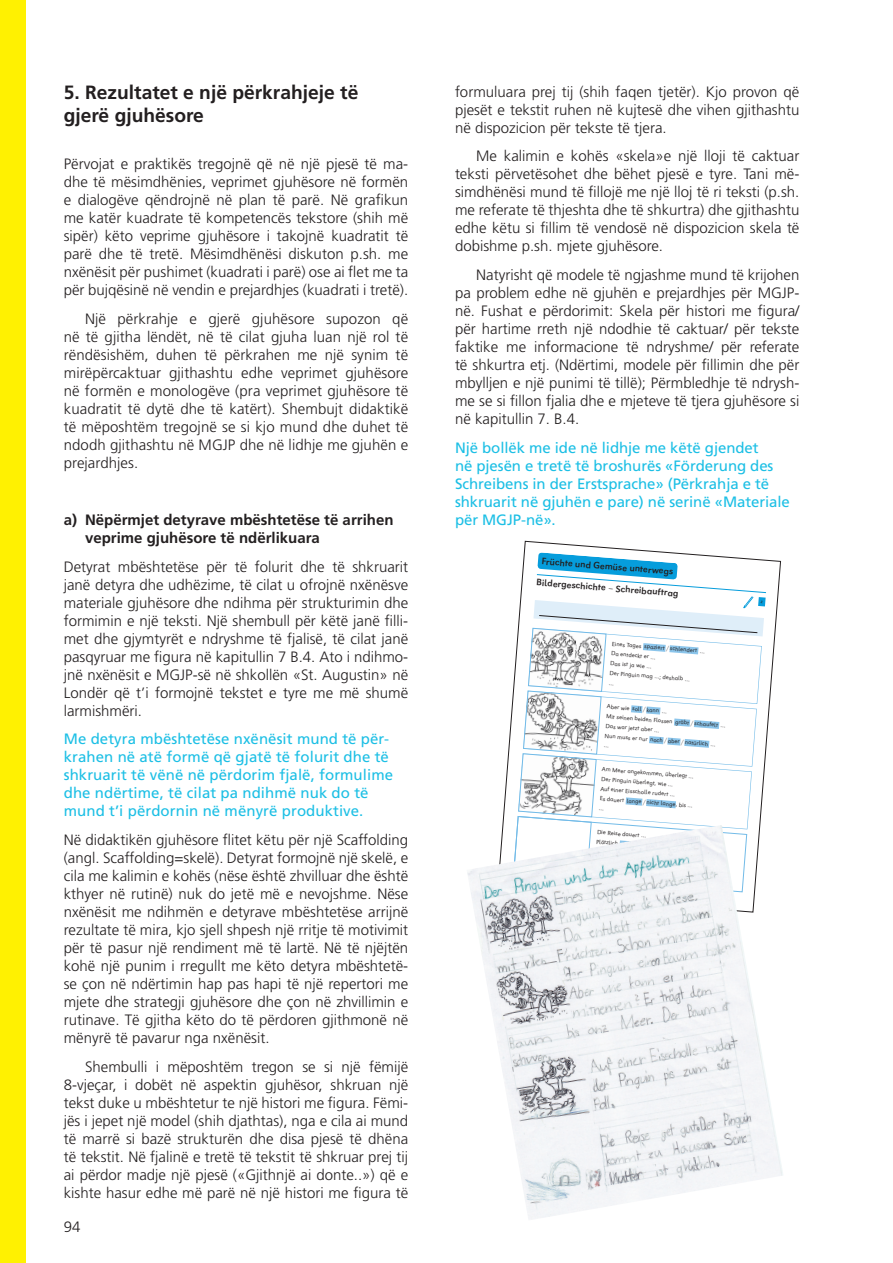
<style>
.page{position:relative;width:893px;height:1263px;background:#fff}
.page>*{position:absolute;margin:0;border:0;box-sizing:border-box;transform-origin:0 0}
.t1{font:700 19.2px/23.1px "Frutiger LT Pro";color:#231f20}
.t2{font:300 15px/18px "Frutiger";color:#231f20;text-align:justify}
.t3{font:15px/18px "Frutiger LT Pro";letter-spacing:.005em;color:#1cbfe5}
.t4{font:700 15px/18px "Frutiger";color:#231f20}
.t5{font:9.6px "Hoppla Grotesk";color:#231f20}
.t6{font:300 6.3px/9.9px "Hoppla Grotesk";color:#231f20}
</style>
<div class="page">
<div style="left:0;top:0;width:26px;height:1263px;background:#fff101"></div>
<svg style="left:502px;top:541px;width:279px;height:284px"></svg>
<img style="left:467px;top:825px;width:316px;height:394px">
<svg style="left:513px;top:552px;width:256px;height:340px"></svg>
<p class="t1" style="left:64px;top:81px;width:296px">5. Rezultatet e një përkrahjeje të gjerë gjuhësore</p>
<p class="t2" style="left:64px;top:155px;width:346px">Përvojat e praktikës tregojnë që në një pjesë të ma&shy;dhe të mësimdhënies, veprimet gjuhësore në formën e dialogëve qëndrojnë në plan të parë. Në grafikun me katër kuadrate të kompetencës tekstore (shih më sipër) këto veprime gjuhësore i takojnë kuadratit të parë dhe të tretë. Mësimdhënësi diskuton p.sh. me nxënësit për pushimet (kuadrati i parë) ose ai flet me ta për bujqësinë në vendin e prejardhjes (kuadrati i tretë).</p>
<p class="t2" style="left:64px;top:310px;width:346px;text-indent:21px">Një përkrahje e gjerë gjuhësore supozon që në të gjitha lëndët, në të cilat gjuha luan një rol të rëndësishëm, duhen të përkrahen me një synim të mirëpërcaktuar gjithashtu edhe veprimet gjuhësore në formën e monologëve (pra veprimet gjuhësore të kuadratit të dytë dhe të katërt). Shembujt didaktikë të mëposhtëm tregojnë se si kjo mund dhe duhet të ndodh gjithashtu në MGJP dhe në lidhje me gjuhën e prejardhjes.</p>
<p class="t4" style="left:85px;top:511px;width:310px;text-indent:-21px">a) Nëpërmjet detyrave mbështetëse të arrihen veprime gjuhësore të ndërlikuara</p>
<p class="t2" style="left:64px;top:557px;width:346px">Detyrat mbështetëse për të folurit dhe të shkruarit janë detyra dhe udhëzime, të cilat u ofrojnë nxënësve materiale gjuhësore dhe ndihma për strukturimin dhe formimin e një teksti. Një shembull për këtë janë filli&shy;met dhe gjymtyrët e ndryshme të fjalisë, të cilat janë pasqyruar me figura në kapitullin 7 B.4. Ato i ndihmo&shy;jnë nxënësit e MGJP-së në shkollën «St. Augustin» në Londër që t’i formojnë tekstet e tyre me më shumë larmishmëri.</p>
<p class="t3" style="left:64px;top:730px;width:331px">Me detyra mbështetëse nxënësit mund të për&shy;krahen në atë formë që gjatë të folurit dhe të shkruarit të vënë në përdorim fjalë, formulime dhe ndërtime, të cilat pa ndihmë nuk do të mund t’i përdornin në mënyrë produktive.</p>
<p class="t2" style="left:64px;top:831px;width:346px">Në didaktikën gjuhësore flitet këtu për një Scaffolding (angl. Scaffolding=skelë). Detyrat formojnë një skelë, e cila me kalimin e kohës (nëse është zhvilluar dhe është kthyer në rutinë) nuk do jetë më e nevojshme. Nëse nxënësit me ndihmën e detyrave mbështetëse arrijnë rezultate të mira, kjo sjell shpesh një rritje të motivimit për të pasur një rendiment më të lartë. Në të njëjtën kohë një punim i rregullt me këto detyra mbështetë&shy;se çon në ndërtimin hap pas hapi të një repertori me mjete dhe strategji gjuhësore dhe çon në zhvillimin e rutinave. Të gjitha këto do të përdoren gjithmonë në mënyrë të pavarur nga nxënësit.</p>
<p class="t2" style="left:64px;top:1057px;width:346px;text-indent:21px">Shembulli i mëposhtëm tregon se si një fëmijë 8-vjeçar, i dobët në aspektin gjuhësor, shkruan një tekst duke u mbështetur te një histori me figura. Fëmi&shy;jës i jepet një model (shih djathtas), nga e cila ai mund të marrë si bazë strukturën dhe disa pjesë të dhëna të tekstit. Në fjalinë e tretë të tekstit të shkruar prej tij ai përdor madje një pjesë («Gjithnjë ai donte..») që e kishte hasur edhe më parë në një histori me figura të</p>
<p class="t2" style="left:64px;top:1218px;width:18px">94</p>
<p class="t2" style="left:455px;top:83px;width:346px">formuluara prej tij (shih faqen tjetër). Kjo provon që pjesët e tekstit ruhen në kujtesë dhe vihen gjithashtu në dispozicion për tekste të tjera.</p>
<p class="t2" style="left:455px;top:147px;width:346px;text-indent:21px">Me kalimin e kohës «skela»e një lloji të caktuar teksti përvetësohet dhe bëhet pjesë e tyre. Tani më&shy;simdhënësi mund të fillojë me një lloj të ri teksti (p.sh. me referate të thjeshta dhe të shkurtra) dhe gjithashtu edhe këtu si fillim të vendosë në dispozicion skela të dobishme p.sh. mjete gjuhësore.</p>
<p class="t2" style="left:455px;top:266px;width:346px;text-indent:21px">Natyrisht që modele të ngjashme mund të krijohen pa problem edhe në gjuhën e prejardhjes për MGJP&shy;në. Fushat e përdorimit: Skela për histori me figura/ për hartime rreth një ndodhie të caktuar/ për tekste faktike me informacione të ndryshme/ për referate të shkurtra etj. (Ndërtimi, modele për fillimin dhe për mbylljen e një punimi të tillë); Përmbledhje të ndrysh&shy;me se si fillon fjalia dhe e mjeteve të tjera gjuhësore si në kapitullin 7. B.4.</p>
<p class="t3" style="left:455px;top:439px;width:336px">Një bollëk me ide në lidhje me këtë gjendet<br>në pjesën e tretë të broshurës «Förderung des Schreibens in der Erstsprache» (Përkrahja e të shkruarit në gjuhën e pare) në serinë «Materiale për MGJP-në».</p>
<p class="t5" style="left:542px;top:555px;width:133px;rotate:5deg">Früchte und Gemüse unterwegs</p>
<p class="t5" style="left:537px;top:576px;width:144px;rotate:5deg">Bildergeschichte – Schreibauftrag</p>
<p class="t6" style="left:612px;top:638px;width:95px;rotate:5deg">Eines Tages spaziert / schlendert …<br>Da entdeckt er …<br>Das ist ja w ie …<br>Der Pinguin mag …;deshalb …<br>…</p>
<p class="t6" style="left:607px;top:701px;width:121px;rotate:5deg">Aber w ie soll / kann …<br>M it seinen beiden Flossen gräbt / schaufelt …<br>Das w ar jetzt aber …<br>N un muss er nur noch / aber / natürlich …</p>
<p class="t6" style="left:603px;top:764px;width:95px;rotate:5deg">Am M eer angekommen,überlegt …<br>Der Pinguin überlegt,w ie …<br>Aufeiner Eisscholle rudert …<br>Es dauert lange / nicht lange,bis … …</p>
<p class="t6" style="left:598px;top:827px;width:51px;rotate:5deg">Die Reise dauert …</p>
</div>
